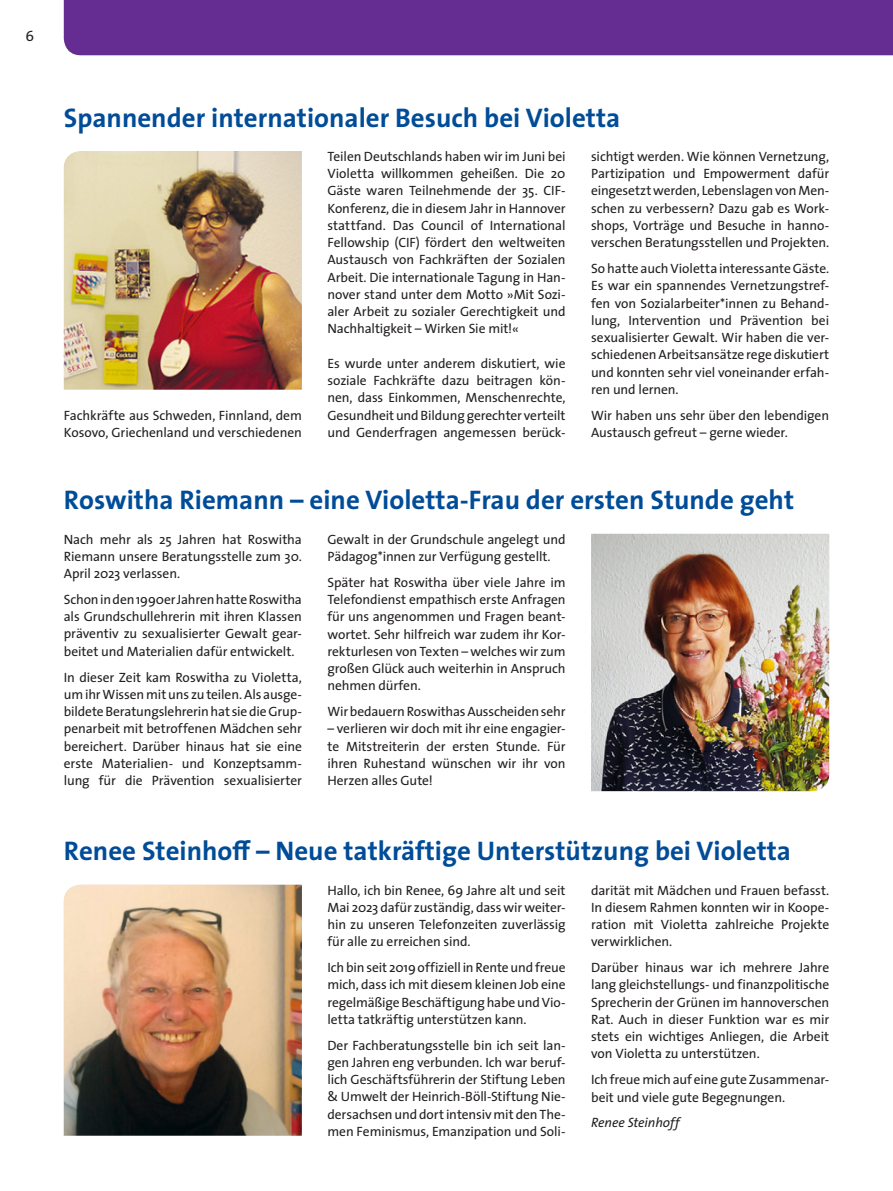
<style>
.page{position:relative;width:893px;height:1191px;background:#fff}
.page>*{position:absolute;margin:0;border:0;box-sizing:border-box;transform-origin:0 0}
.t1{font:700 27px "The Sans";color:#014c98}
.t2{font:15px "The Sans Regular Caps";color:#231f20}
.t3{font:13.5px/17.2px "The Sans";letter-spacing:-.01em;color:#231f20;text-align:justify}
.t4{font:italic 13.5px "The Sans";letter-spacing:-.005em;color:#231f20}
</style>
<div class="page">
<div style="left:64px;top:0;width:829px;height:55px;background:#652d91"></div>
<img style="left:64px;top:151px;width:238px;height:239px">
<img style="left:591px;top:534px;width:238px;height:257px">
<img style="left:64px;top:884px;width:238px;height:251px">
<p class="t2" style="left:25px;top:28px;width:10px">6</p>
<h1 class="t1" style="left:64px;top:95px;width:558px">Spannender internationaler Besuch bei Violetta</h1>
<p class="t3" style="left:64px;top:406px;width:240px">Fachkräfte aus Schweden, Finnland, dem<br>Kosovo, Griechenland und verschiedenen</p>
<p class="t3" style="left:327px;top:147px;width:240px">Teilen Deutschlands haben wir im Juni bei Violetta willkommen geheißen. Die 20<br>Gäste waren Teilnehmende der 35. CIF-Konferenz, die in diesem Jahr in Hannover stattfand. Das Council of International Fellowship (CIF) fördert den weltweiten Austausch von Fachkräften der Sozialen Arbeit. Die internationale Tagung in Han&shy;nover stand unter dem Motto »Mit Sozi&shy;aler Arbeit zu sozialer Gerechtigkeit und Nachhaltigkeit – Wirken Sie mit!«</p>
<p class="t3" style="left:327px;top:354px;width:240px">Es wurde unter anderem diskutiert, wie soziale Fachkräfte dazu beitragen kön&shy;nen, dass Einkommen, Menschenrechte, Gesundheit und Bildung gerechter verteilt und Genderfragen angemessen berück-</p>
<p class="t3" style="left:591px;top:147px;width:240px">sichtigt werden. Wie können Vernetzung, Partizipation und Empowerment dafür eingesetzt werden, Lebenslagen von Men&shy;schen zu verbessern? Dazu gab es Work&shy;shops, Vorträge und Besuche in hanno&shy;verschen Beratungsstellen und Projekten.</p>
<p class="t3" style="left:591px;top:259px;width:240px">So hatte auch Violetta interessante Gäste.<br>Es war ein spannendes Vernetzungstref&shy;fen von Sozialarbeiter*innen zu Behand&shy;lung, Intervention und Prävention bei sexualisierter Gewalt. Wir haben die ver&shy;schiedenen Arbeitsansätze rege diskutiert und konnten sehr viel voneinander erfah&shy;ren und lernen.</p>
<p class="t3" style="left:591px;top:406px;width:240px">Wir haben uns sehr über den lebendigen<br>Austausch gefreut – gerne wieder.</p>
<h1 class="t1" style="left:64px;top:477px;width:732px">Roswitha Riemann – eine Violetta-Frau der ersten Stunde geht</h1>
<p class="t3" style="left:64px;top:530px;width:240px">Nach mehr als 25 Jahren hat Roswitha Riemann unsere Beratungsstelle zum 30.<br>April 2023 verlassen.</p>
<p class="t3" style="left:64px;top:590px;width:240px">Schon in den 1990er Jahren hatte Roswitha als Grundschullehrerin mit ihren Klassen präventiv zu sexualisierter Gewalt gear&shy;beitet und Materialien dafür entwickelt.</p>
<p class="t3" style="left:64px;top:668px;width:240px">In dieser Zeit kam Roswitha zu Violetta, um ihr Wissen mit uns zu teilen. Als ausge&shy;bildete Beratungslehrerin hat sie die Grup&shy;penarbeit mit betroffenen Mädchen sehr bereichert. Darüber hinaus hat sie eine erste Materialien- und Konzeptsamm&shy;lung für die Prävention sexualisierter</p>
<p class="t3" style="left:327px;top:530px;width:240px">Gewalt in der Grundschule angelegt und<br>Pädagog*innen zur Verfügung gestellt.</p>
<p class="t3" style="left:327px;top:573px;width:240px">Später hat Roswitha über viele Jahre im Telefondienst empathisch erste Anfragen für uns angenommen und Fragen beant&shy;wortet. Sehr hilfreich war zudem ihr Kor&shy;rekturlesen von Texten – welches wir zum großen Glück auch weiterhin in Anspruch nehmen dürfen.</p>
<p class="t3" style="left:327px;top:702px;width:240px">Wir bedauern Roswithas Ausscheiden sehr</p>
<p class="t3" style="left:327px;top:719px;width:240px">– verlieren wir doch mit ihr eine engagier&shy;te Mitstreiterin der ersten Stunde. Für ihren Ruhestand wünschen wir ihr von Herzen alles Gute!</p>
<h1 class="t1" style="left:64px;top:828px;width:729px">Renee Steinhoff – Neue tatkräftige Unterstützung bei Violetta</h1>
<p class="t3" style="left:327px;top:881px;width:240px">Hallo, ich bin Renee, 69 Jahre alt und seit Mai 2023 dafür zuständig, dass wir weiter&shy;hin zu unseren Telefonzeiten zuverlässig für alle zu erreichen sind.</p>
<p class="t3" style="left:327px;top:958px;width:240px">Ich bin seit 2019 offiziell in Rente und freue mich, dass ich mit diesem kleinen Job eine regelmäßige Beschäftigung habe und Vio&shy;letta tatkräftig unterstützen kann.</p>
<p class="t3" style="left:327px;top:1036px;width:240px">Der Fachberatungsstelle bin ich seit lan&shy;gen Jahren eng verbunden. Ich war beruf&shy;lich Geschäftsführerin der Stiftung Leben &amp; Umwelt der Heinrich-Böll-Stiftung Nie&shy;dersachsen und dort intensiv mit den The&shy;men Feminismus, Emanzipation und Soli-</p>
<p class="t3" style="left:591px;top:881px;width:240px">darität mit Mädchen und Frauen befasst.<br>In diesem Rahmen konnten wir in Koope&shy;ration mit Violetta zahlreiche Projekte verwirklichen.</p>
<p class="t3" style="left:591px;top:958px;width:240px">Darüber hinaus war ich mehrere Jahre lang gleichstellungs- und finanzpolitische Sprecherin der Grünen im hannoverschen Rat. Auch in dieser Funktion war es mir stets ein wichtiges Anliegen, die Arbeit von Violetta zu unterstützen.</p>
<p class="t3" style="left:591px;top:1070px;width:240px">Ich freue mich auf eine gute Zusammenar&shy;beit und viele gute Begegnungen.</p>
<p class="t4" style="left:591px;top:1111px;width:90px">Renee Steinhoff</p>
</div>
